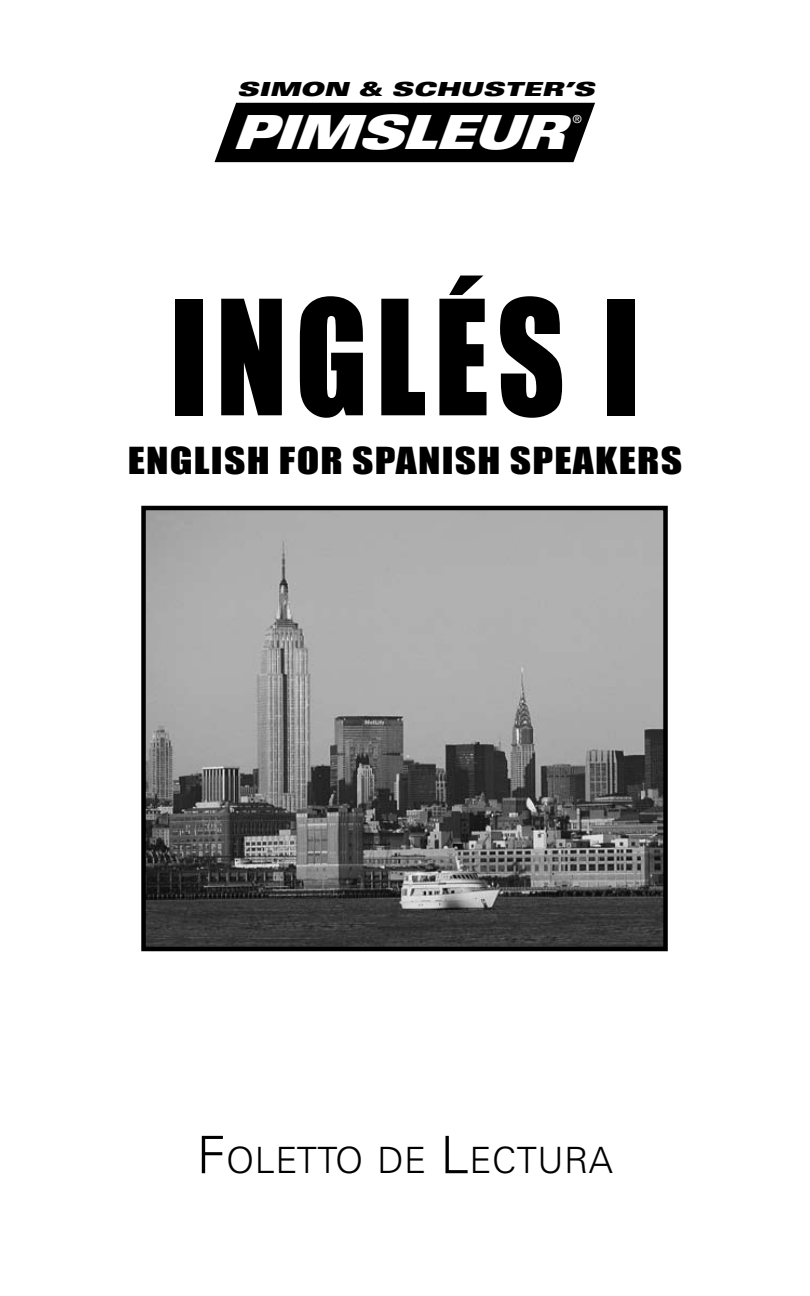
<style>
.page{position:relative;width:810px;height:1296px;background:#fff}
.page>*{position:absolute;margin:0;border:0;box-sizing:border-box;transform-origin:0 0}
.t1{font:147.6px "Impact";letter-spacing:.06em;color:#000;scale:.9 1}
.t2{font:italic 900 expanded 47.02px "Univers";color:#fff}
.t3{font:300 36.23px "Univers LT Std";letter-spacing:.015em;color:#000}
.t4{font:34.2px "Impact";letter-spacing:.03em;color:#000;scale:1.21 1}
.t5{font:italic 900 expanded 19.35px "Univers";color:#000;scale:1.15 1}
.t6{font:11.25px "Helvetica";color:#fbfcfc}
.s1{font-size:51.75px}
</style>
<div class="page">
<img style="left:146px;top:511px;width:517px;height:435px">
<div style="left:141px;top:506px;width:527px;height:445px;border:4px solid #000"></div>
<div style="left:215px;top:103px;width:380px;height:59px;background:#000"></div>
<p class="t5" style="left:237px;top:77px;width:313px">SIMON &amp; SCHUSTER’S</p>
<p class="t6" style="left:573px;top:113px;width:10px">®</p>
<h2 class="t2" style="left:231px;top:104px;width:355px">PIMSLEUR</h2>
<h1 class="t1" style="left:170px;top:243px;width:512px">INGLÉS I</h1>
<p class="t4" style="left:128px;top:434px;width:460px">ENGLISH FOR SPANISH SPEAKERS</p>
<p class="t3" style="left:197px;top:1139px;width:418px"><span class="s1">F</span>OLETTO DE <span class="s1">L</span>ECTURA</p>
</div>
